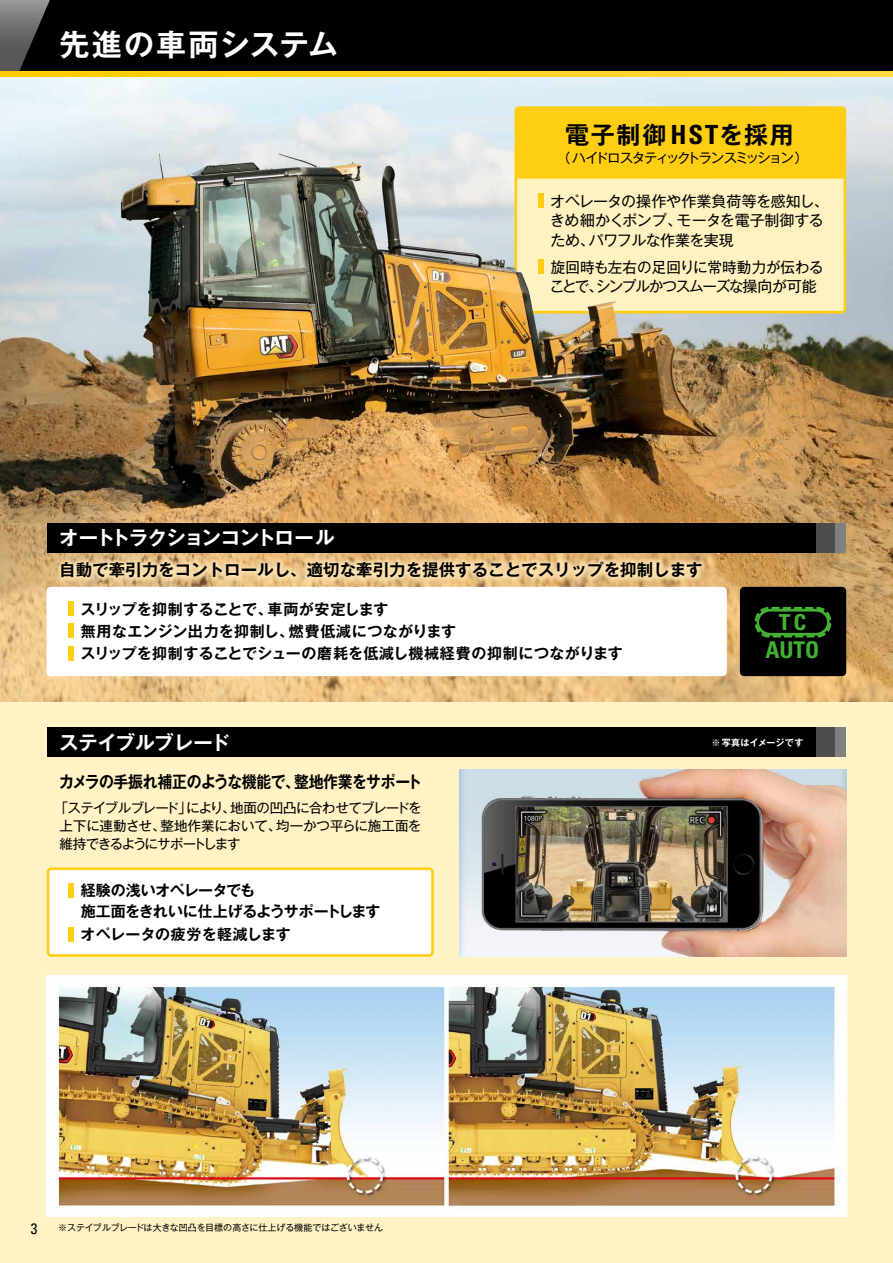
<style>
.page{position:relative;width:893px;height:1263px;background:#fff}
.page>*{position:absolute;margin:0;border:0;box-sizing:border-box;transform-origin:0 0}
.t1{font:700 30px "Gothic MB101 Pr 5 De";letter-spacing:.05em;color:#fff}
.t2{font:700 24px "Gothic MB101 Pr 5 De";letter-spacing:.075em;color:#000}
.t3{font:700 condensed 23.1px "Univers LT Std";color:#44af35}
.t4{font:700 condensed 21.9px "Univers LT Std";color:#44af35;scale:1.05 1}
.t5{font:700 19.5px "Gothic MB101 Pr 5 De";letter-spacing:-.055em;color:#fff}
.t6{font:700 19.5px "Gothic MB101 Pr 5 De";letter-spacing:-.03em;color:#fff}
.t7{font:700 16.5px "Gothic MB101 Pr 5 De";color:#000}
.t8{font:700 16.5px "Gothic MB101 Pr 5 De";letter-spacing:-.02em;color:#000;scale:.9 1}
.t9{font:700 15px/21.9px "Gothic MB101 Pr 5 De";color:#000}
.t10{font:15px/19.5px "Gothic MB101 Pr 5";letter-spacing:-.025em;color:#000}
.t11{font:700 15px/21px "Gothic MB101 Pr 5 De";letter-spacing:-.03em;color:#000}
.t12{font:condensed 14.85px "Univers";color:#000}
.t13{font:13.5px/18px "Gothic MB101 Pr 5";letter-spacing:-.065em;color:#000;text-align:justify}
.t14{font:13.5px "Gothic MB101 Pr 5";letter-spacing:-.14em;color:#000}
.t15{font:9px "Gothic MB101 Pr 5";letter-spacing:-.02em;color:#000}
.t16{font:700 9px "Gothic MB101 Pr 5 De";letter-spacing:.03em;color:#fff}
.s1{font-family:"Univers LT Std";font-stretch:condensed;font-size:26.4px}
</style>
<div class="page">
<div style="left:0;top:702px;width:893px;height:561px;background:#fff2c4"></div>
<img style="left:0;top:77px;width:893px;height:625px">
<svg style="left:514px;top:106px;width:332px;height:207px;fill:#fef2c0"></svg>
<div style="left:538px;top:193px;width:6px;height:15px;background:#ffcd11"></div>
<div style="left:538px;top:259px;width:6px;height:15px;background:#ffcd11"></div>
<div style="left:0;top:0;width:893px;height:71px;background:#000"></div>
<svg style="left:0;top:0;width:50px;height:71px"></svg>
<svg style="left:0;top:71px;width:893px;height:6px"></svg>
<img style="left:47px;top:976px;width:800px;height:240px">
<svg style="left:47px;top:867px;width:387px;height:90px"></svg>
<div style="left:68px;top:927px;width:6px;height:15px;background:#ffcd11"></div>
<div style="left:68px;top:883px;width:6px;height:14px;background:#ffcd11"></div>
<div style="left:47px;top:727px;width:769px;height:30px;background:#000"></div>
<div style="left:816px;top:727px;width:20px;height:30px;background:#4d4d4d"></div>
<div style="left:836px;top:727px;width:10px;height:30px;background:#808080"></div>
<img style="left:459px;top:770px;width:387px;height:187px">
<div style="left:47px;top:523px;width:769px;height:30px;background:#000"></div>
<div style="left:816px;top:523px;width:20px;height:30px;background:#4d4d4d"></div>
<div style="left:836px;top:523px;width:10px;height:30px;background:#808080"></div>
<div style="left:46px;top:587px;width:681px;height:89px;background:#fff;border-radius:4px"></div>
<div style="left:68px;top:623px;width:5px;height:15px;background:#ffcd11"></div>
<div style="left:68px;top:646px;width:5px;height:14px;background:#ffcd11"></div>
<img style="left:5px;top:505px;width:753px;height:129px">
<div style="left:740px;top:587px;width:106px;height:89px;background:#000;border-radius:4px"></div>
<svg style="left:755px;top:607px;width:76px;height:30px"></svg>
<p class="t1" style="left:60px;top:20px;width:280px">先進の車両システム</p>
<p class="t5" style="left:59px;top:521px;width:277px">オートトラクションコントロール</p>
<p class="t2" style="left:565px;top:115px;width:230px">電子制御<span class="s1">HST</span>を採用</p>
<p class="t14" style="left:557px;top:146px;width:253px">（ハイドロスタティックトランスミッション）</p>
<p class="t10" style="left:550px;top:190px;width:281px">オペレータの操作や作業負荷等を感知し、きめ細かくポンプ、モータを電子制御するため、パワフルな作業を実現</p>
<p class="t10" style="left:550px;top:256px;width:275px">旋回時も左右の足回りに常時動力が伝わることで、シンプルかつスムーズな操向が可能</p>
<p class="t7" style="left:59px;top:556px;width:645px">自動で牽引力をコントロールし、適切な牽引力を提供することでスリップを抑制します</p>
<p class="t9" style="left:81px;top:597px;width:544px">スリップを抑制することで、車両が安定します<br>無用なエンジン出力を抑制し、燃費低減につながります<br>スリップを抑制することでシューの磨耗を低減し機械経費の抑制につながります</p>
<p class="t4" style="left:779px;top:609px;width:28px">T C</p>
<p class="t3" style="left:765px;top:636px;width:55px">AUTO</p>
<p class="t6" style="left:59px;top:726px;width:172px">ステイブルブレード</p>
<p class="t16" style="left:712px;top:735px;width:93px">※写真はイメージです</p>
<p class="t8" style="left:59px;top:768px;width:405px">カメラの手振れ補正のような機能で、整地作業をサポート</p>
<p class="t13" style="left:60px;top:797px;width:363px;text-indent:-5px">「ステイブルブレード」により、地面の凹凸に合わせてブレードを上下に連動させ、整地作業において、均一かつ平らに施工面を維持できるようにサポートします</p>
<p class="t11" style="left:81px;top:879px;width:301px">経験の浅いオペレータでも<br>施工面をきれいに仕上げるようサポートします</p>
<p class="t9" style="left:81px;top:922px;width:212px">オペレータの疲労を軽減します</p>
<p class="t12" style="left:31px;top:1218px;width:8px">3</p>
<p class="t15" style="left:58px;top:1219px;width:326px">※ステイブルブレードは大きな凹凸を目標の高さに仕上げる機能ではございません</p>
</div>
